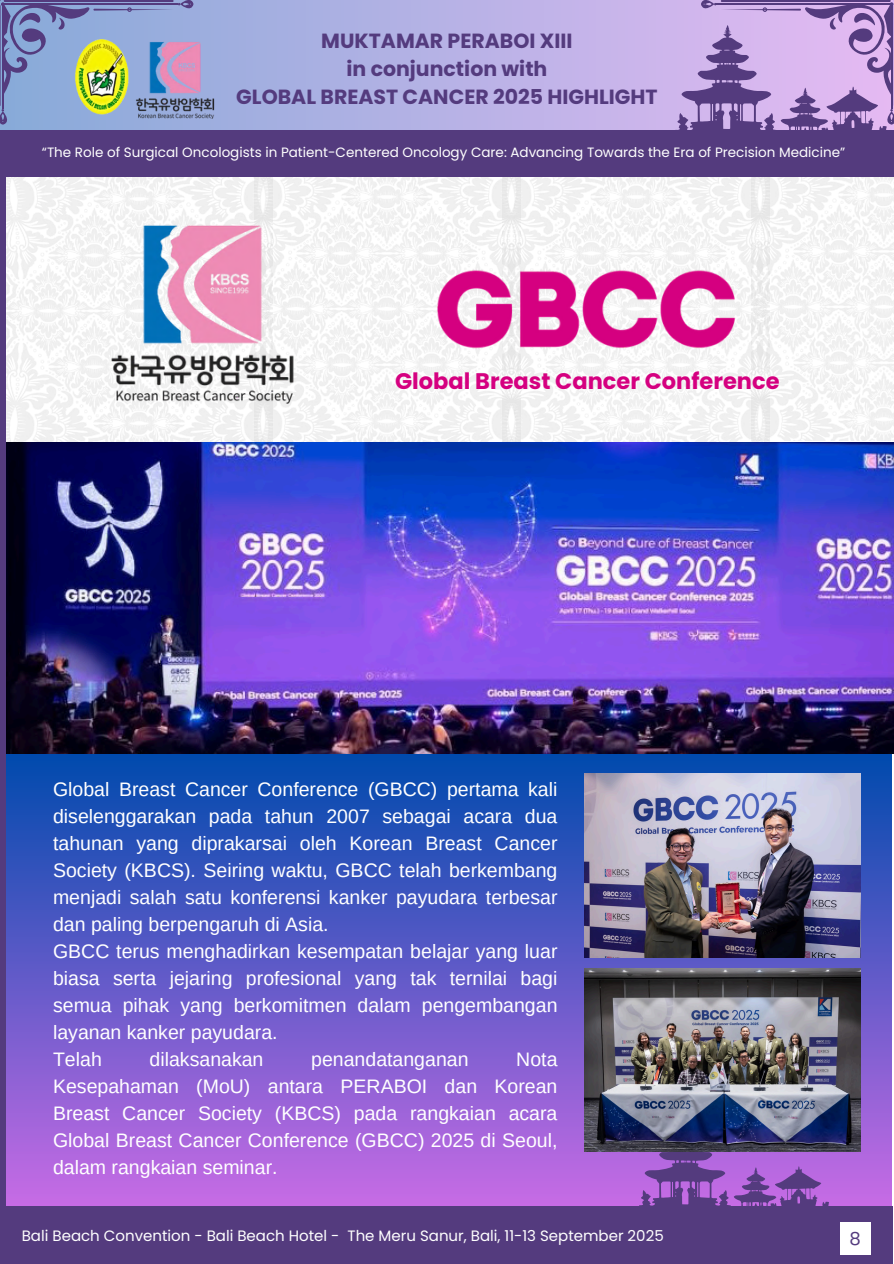
<style>
.page{position:relative;width:894px;height:1264px;background:#fff}
.page>*{position:absolute;margin:0;border:0;box-sizing:border-box;transform-origin:0 0}
.t1{font:700 22.5px "Poppins";color:#d50080}
.t2{font:700 20.4px/28.2px "Poppins";color:#543b7e;text-align:center}
.t3{font:19.5px/27px "Arimo";color:#fff}
.t4{font:18px "Poppins";color:#543b7e}
.t5{font:15px "Poppins";color:#fff}
.t6{font:13.5px "Poppins";color:#fff}
</style>
<div class="page">
<div style="left:0;top:753px;width:891px;height:458px;background:linear-gradient(to bottom,#014bad,#c86be5)"></div>
<img style="left:769px;top:177px;width:124px;height:263px">
<img style="left:520px;top:177px;width:249px;height:265px">
<img style="left:272px;top:177px;width:248px;height:265px">
<img style="left:6px;top:442px;width:887px;height:311px">
<div style="left:0;top:1206px;width:892px;height:57px;background:#543b7e"></div>
<div style="left:839px;top:1222px;width:31px;height:32px;background:#fff"></div>
<svg style="left:533px;top:1111px;width:301px;height:95px;background:#a05ec9"></svg>
<svg style="left:0;top:0;width:700px;height:130px;background:#b0b0e3"></svg>
<img style="left:193px;top:40px;width:23px;height:79px">
<div style="left:0;top:130px;width:893px;height:47px;background:#543b7e"></div>
<svg style="left:557px;top:25px;width:336px;height:105px;background:#c2ade4"></svg>
<div style="left:0;top:130px;width:6px;height:1133px;background:#543b7e"></div>
<svg style="left:700px;top:0;width:194px;height:125px;background:#b291cd"></svg>
<svg style="left:0;top:0;width:193px;height:125px;background:#909eb4"></svg>
<img style="left:421px;top:249px;width:340px;height:124px">
<img style="left:93px;top:200px;width:210px;height:221px">
<img style="left:584px;top:774px;width:276px;height:183px">
<img style="left:584px;top:968px;width:276px;height:183px">
<p class="t2" style="left:236px;top:27px;width:422px">MUKTAMAR PERABOI XIII<br>in conjunction with<br>GLOBAL BREAST CANCER 2025 HIGHLIGHT</p>
<p class="t6" style="left:42px;top:143px;width:804px">“The Role of Surgical Oncologists in Patient-Centered Oncology Care: Advancing Towards the Era of Precision Medicine”</p>
<p class="t1" style="left:395px;top:365px;width:386px">Global Breast Cancer Conference</p>
<p class="t3" style="left:53px;top:775px;width:506px">Global Breast Cancer Conference (GBCC) pertama kali diselenggarakan pada tahun 2007 sebagai acara dua tahunan yang diprakarsai oleh Korean Breast Cancer Society (KBCS). Seiring waktu, GBCC telah berkembang menjadi salah satu konferensi kanker payudara terbesar dan paling berpengaruh di Asia.<br>GBCC terus menghadirkan kesempatan belajar yang luar biasa serta jejaring profesional yang tak ternilai bagi semua pihak yang berkomitmen dalam pengembangan layanan kanker payudara.<br>Telah</p>
<p class="t3" style="left:149px;top:1045px;width:115px">dilaksanakan</p>
<p class="t3" style="left:311px;top:1045px;width:159px">penandatanganan</p>
<p class="t3" style="left:53px;top:1045px;width:506px;text-align:justify;text-indent:463px">Nota Kesepahaman (MoU) antara PERABOI dan Korean Breast Cancer Society (KBCS) pada rangkaian acara Global Breast Cancer Conference (GBCC) 2025 di Seoul, dalam rangkaian seminar.</p>
<p class="t5" style="left:22px;top:1225px;width:643px">Bali Beach Convention - Bali Beach Hotel - The Meru Sanur, Bali, 11-13 September 2025</p>
<p class="t4" style="left:849px;top:1225px;width:13px">8</p>
</div>
